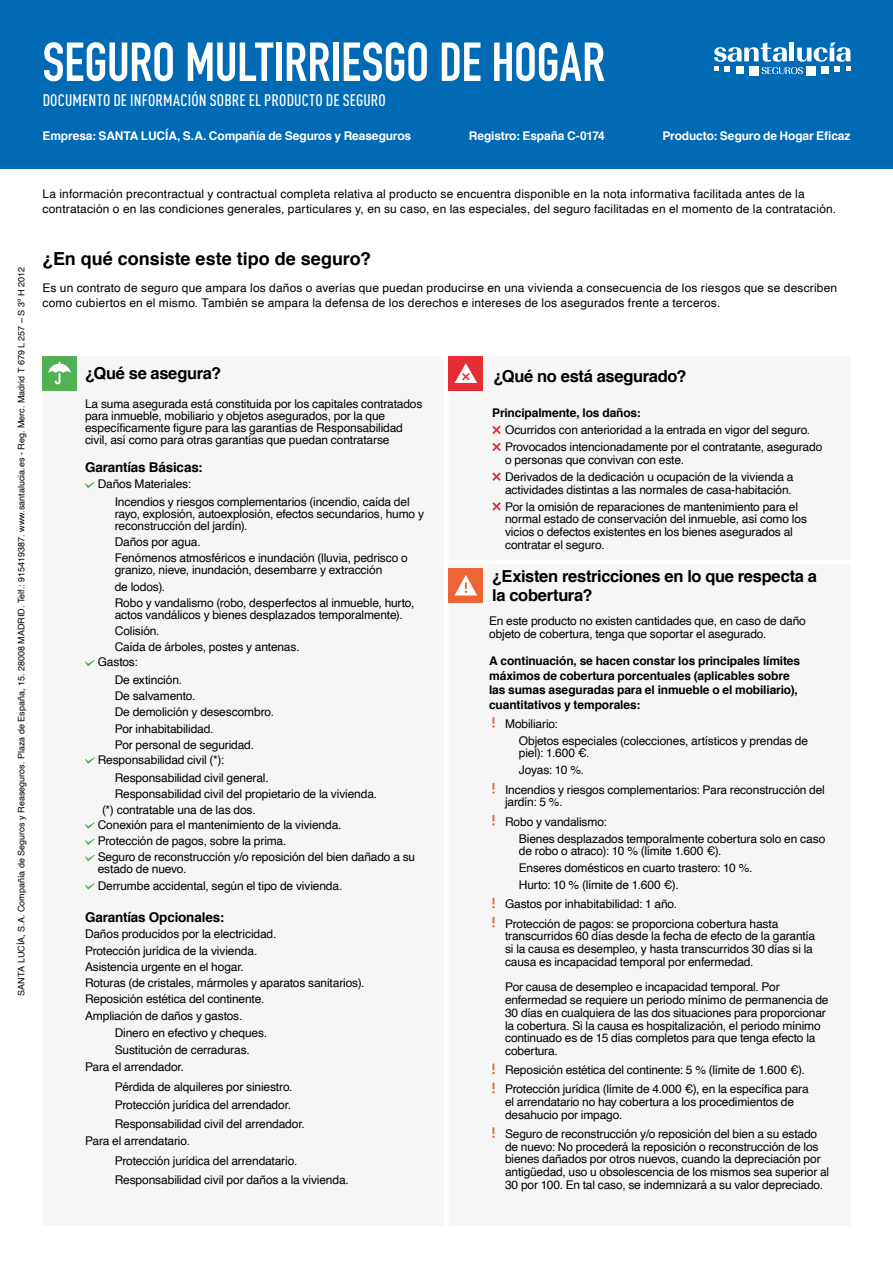
<style>
.page{position:relative;width:893px;height:1263px;background:#fff}
.page>*{position:absolute;margin:0;border:0;box-sizing:border-box;transform-origin:0 0}
.t1{font:700 54px "DIN Condensed";letter-spacing:-.01em;color:#fff}
.t2{font:700 18px "Helvetica";color:#000}
.t3{font:700 16.5px/19.8px "Helvetica";letter-spacing:-.02em;color:#000}
.t4{font:500 condensed 16.5px "DIN Pro";letter-spacing:.01em;color:#fff}
.t5{font:700 13.5px "Helvetica";letter-spacing:-.015em;color:#000}
.t6{font:12px/16.2px "Helvetica";letter-spacing:-.01em;color:#000}
.t7{font:12px/14.4px "Helvetica";letter-spacing:.01em;color:#000}
.t8{font:700 12px/14.4px "Helvetica";letter-spacing:-.01em;color:#000}
.t9{font:700 12px "Helvetica";letter-spacing:-.01em;color:#fff}
.t10{font:9px "Helvetica";color:#000}
</style>
<div class="page">
<div style="left:0;top:0;width:893px;height:168px;background:#006ab4"></div>
<svg style="left:85px;top:482px;width:10px;height:6px"></svg>
<svg style="left:85px;top:660px;width:10px;height:6px"></svg>
<svg style="left:85px;top:757px;width:10px;height:7px"></svg>
<svg style="left:85px;top:822px;width:10px;height:7px"></svg>
<svg style="left:85px;top:839px;width:10px;height:6px"></svg>
<svg style="left:85px;top:855px;width:10px;height:6px"></svg>
<svg style="left:85px;top:883px;width:10px;height:6px"></svg>
<div style="left:43px;top:356px;width:34px;height:34px;background:#52b155"></div>
<svg style="left:48px;top:362px;width:23px;height:22px"></svg>
<svg style="left:492px;top:426px;width:9px;height:8px"></svg>
<svg style="left:492px;top:443px;width:9px;height:8px"></svg>
<svg style="left:492px;top:472px;width:9px;height:9px"></svg>
<svg style="left:492px;top:502px;width:9px;height:9px"></svg>
<svg style="left:492px;top:717px;width:3px;height:11px"></svg>
<svg style="left:492px;top:783px;width:3px;height:11px"></svg>
<svg style="left:492px;top:815px;width:3px;height:10px"></svg>
<svg style="left:492px;top:898px;width:3px;height:10px"></svg>
<svg style="left:492px;top:917px;width:3px;height:10px"></svg>
<svg style="left:492px;top:1063px;width:3px;height:11px"></svg>
<svg style="left:492px;top:1083px;width:3px;height:10px"></svg>
<svg style="left:492px;top:1127px;width:3px;height:11px"></svg>
<div style="left:449px;top:568px;width:34px;height:34px;background:#ec6537"></div>
<svg style="left:455px;top:575px;width:22px;height:20px"></svg>
<div style="left:449px;top:356px;width:34px;height:34px;background:#e62d35"></div>
<svg style="left:455px;top:363px;width:22px;height:20px"></svg>
<div style="left:749px;top:66px;width:10px;height:9px;background:#fff"></div>
<div style="left:806px;top:66px;width:9px;height:9px;background:#fff"></div>
<svg style="left:714px;top:43px;width:136px;height:31px"></svg>
<h1 class="t1" style="left:43px;top:26px;width:564px">SEGURO MULTIRRIESGO DE HOGAR</h1>
<h3 class="t4" style="left:43px;top:88px;width:345px">DOCUMENTO DE INFORMACIÓN SOBRE EL PRODUCTO DE SEGURO</h3>
<p class="t9" style="left:43px;top:126px;width:370px">Empresa: SANTA LUCÍA, S.A. Compañía de Seguros y Reaseguros</p>
<p class="t9" style="left:469px;top:126px;width:138px">Registro: España C-0174</p>
<p class="t9" style="left:662px;top:126px;width:190px">Producto: Seguro de Hogar Eficaz</p>
<p class="t10" style="left:15px;top:995px;width:730px;rotate:-90deg">SANTA LUCÍA, S.A. Compañía de Seguros y Reaseguros. Plaza de España, 15. 28008 MADRID. Telf.: 915419387. www.santalucia.es - Reg. Merc. Madrid T 679 L 257 – S 3º H 2012</p>
<p class="t7" style="left:43px;top:187px;width:795px">La información precontractual y contractual completa relativa al producto se encuentra disponible en la nota informativa facilitada antes de la contratación o en las condiciones generales, particulares y, en su caso, en las especiales, del seguro facilitadas en el momento de la contratación.</p>
<h2 class="t2" style="left:43px;top:245px;width:330px">¿En qué consiste este tipo de seguro?</h2>
<p class="t7" style="left:43px;top:281px;width:796px">Es un contrato de seguro que ampara los daños o averías que puedan producirse en una vivienda a consecuencia de los riesgos que se describen como cubiertos en el mismo. También se ampara la defensa de los derechos e intereses de los asegurados frente a terceros.</p>
<h3 class="t3" style="left:85px;top:364px;width:138px">¿Qué se asegura?</h3>
<p class="t6" style="left:85px;top:398px;width:339px;line-height:12px">La suma asegurada está constituida por los capitales contratados para inmueble, mobiliario y objetos asegurados, por la que específicamente figure para las garantías de Responsabilidad civil, así como para otras garantías que puedan contratarse</p>
<p class="t5" style="left:85px;top:456px;width:119px">Garantías Básicas:</p>
<p class="t6" style="left:115px;top:475px;width:296px;line-height:17.7px;text-indent:-17px">Daños Materiales:<br>Incendios y riesgos complementarios (incendio, caída del</p>
<p class="t6" style="left:115px;top:508px;width:311px;line-height:12px">rayo, explosión, autoexplosión, efectos secundarios, humo y reconstrucción del jardín).</p>
<p class="t6" style="left:115px;top:534px;width:295px">Daños por agua.<br>Fenómenos atmosféricos e inundación (lluvia, pedrisco o</p>
<p class="t6" style="left:115px;top:562px;width:301px">granizo, nieve, inundación, desembarre y extracción<br>de lodos).<br>Robo y vandalismo (robo, desperfectos al inmueble, hurto,</p>
<p class="t6" style="left:115px;top:607px;width:289px">actos vandálicos y bienes desplazados temporalmente).<br>Colisión.<br>Caída de árboles, postes y antenas.</p>
<p class="t6" style="left:115px;top:653px;width:69px;line-height:17.7px;text-indent:-17px">Gastos:<br>De extinción.</p>
<p class="t6" style="left:115px;top:688px;width:161px">De salvamento.<br>De demolición y desescombro.<br>Por inhabitabilidad.<br>Por personal de seguridad.</p>
<p class="t6" style="left:115px;top:751px;width:155px;line-height:17.7px;text-indent:-17px">Responsabilidad civil (*):<br>Responsabilidad civil general.</p>
<p class="t6" style="left:102px;top:786px;width:277px;text-indent:13px">Responsabilidad civil del propietario de la vivienda. (*) contratable una de las dos.</p>
<p class="t6" style="left:98px;top:817px;width:319px">Conexión para el mantenimiento de la vivienda.<br>Protección de pagos, sobre la prima.<br>Seguro de reconstrucción y/o reposición del bien dañado a su</p>
<p class="t6" style="left:98px;top:861px;width:246px">estado de nuevo.<br>Derrumbe accidental, según el tipo de vivienda.</p>
<p class="t5" style="left:85px;top:906px;width:141px">Garantías Opcionales:</p>
<p class="t6" style="left:85px;top:926px;width:281px">Daños producidos por la electricidad.<br>Protección jurídica de la vivienda.<br>Asistencia urgente en el hogar.<br>Roturas (de cristales, mármoles y aparatos sanitarios).<br>Reposición estética del continente.<br>Ampliación de daños y gastos.</p>
<p class="t6" style="left:115px;top:1025px;width:154px">Dinero en efectivo y cheques.</p>
<p class="t6" style="left:115px;top:1041px;width:137px">Sustitución de cerraduras.</p>
<p class="t6" style="left:85px;top:1059px;width:100px">Para el arrendador.</p>
<p class="t6" style="left:115px;top:1078px;width:192px;line-height:18.6px">Pérdida de alquileres por siniestro.<br>Protección jurídica del arrendador.<br>Responsabilidad civil del arrendador.</p>
<p class="t6" style="left:115px;top:1131px;width:184px;line-height:20.1px;text-indent:-30px">Para el arrendatario.<br>Protección jurídica del arrendatario.</p>
<p class="t6" style="left:115px;top:1172px;width:236px">Responsabilidad civil por daños a la vivienda.</p>
<h3 class="t3" style="left:493px;top:366px;width:195px">¿Qué no está asegurado?</h3>
<p class="t8" style="left:492px;top:406px;width:150px">Principalmente, los daños:</p>
<p class="t6" style="left:505px;top:422px;width:319px;line-height:17px">Ocurridos con anterioridad a la entrada en vigor del seguro.<br>Provocados intencionadamente por el contratante, asegurado</p>
<p class="t6" style="left:505px;top:452px;width:290px;line-height:17px">o personas que convivan con este.<br>Derivados de la dedicación u ocupación de la vivienda a</p>
<p class="t6" style="left:505px;top:481px;width:295px;line-height:17px">actividades distintas a las normales de casa-habitación.<br>Por la omisión de reparaciones de mantenimiento para el</p>
<p class="t6" style="left:505px;top:513px;width:303px;line-height:12.8px">normal estado de conservación del inmueble, así como los vicios o defectos existentes en los bienes asegurados al contratar el seguro.</p>
<h3 class="t3" style="left:492px;top:566px;width:326px">¿Existen restricciones en lo que respecta a la cobertura?</h3>
<p class="t6" style="left:489px;top:615px;width:318px;line-height:12.8px">En este producto no existen cantidades que, en caso de daño objeto de cobertura, tenga que soportar el asegurado.</p>
<p class="t8" style="left:489px;top:654px;width:313px">A continuación, se hacen constar los principales límites máximos de cobertura porcentuales (aplicables sobre las sumas aseguradas para el inmueble o el mobiliario), cuantitativos y temporales:</p>
<p class="t6" style="left:519px;top:715px;width:291px;line-height:17px;text-indent:-14px">Mobiliario:<br>Objetos especiales (colecciones, artísticos y prendas de</p>
<p class="t6" style="left:519px;top:745px;width:72px;line-height:17px">piel): 1.600 €.<br>Joyas: 10 %.</p>
<p class="t6" style="left:505px;top:783px;width:321px;line-height:12.8px">Incendios y riesgos complementarios: Para reconstrucción del jardín: 5 %.</p>
<p class="t6" style="left:519px;top:813px;width:308px;line-height:17px;text-indent:-14px">Robo y vandalismo:<br>Bienes desplazados temporalmente cobertura solo en caso</p>
<p class="t6" style="left:519px;top:843px;width:235px;line-height:17px">de robo o atraco): 10 % (límite 1.600 €).<br>Enseres domésticos en cuarto trastero: 10 %.<br>Hurto: 10 % (límite de 1.600 €).</p>
<p class="t6" style="left:505px;top:895px;width:275px;line-height:19.2px">Gastos por inhabitabilidad: 1 año.<br>Protección de pagos: se proporciona cobertura hasta</p>
<p class="t6" style="left:505px;top:930px;width:312px;line-height:12.8px">transcurridos 60 días desde la fecha de efecto de la garantía si la causa es desempleo, y hasta transcurridos 30 días si la causa es incapacidad temporal por enfermedad.</p>
<p class="t6" style="left:505px;top:981px;width:325px;line-height:12.8px">Por causa de desempleo e incapacidad temporal. Por enfermedad se requiere un periodo mínimo de permanencia de 30 días en cualquiera de las dos situaciones para proporcionar la cobertura. Si la causa es hospitalización, el periodo mínimo continuado es de 15 días completos para que tenga efecto la cobertura.</p>
<p class="t6" style="left:505px;top:1061px;width:305px;line-height:19.2px">Reposición estética del continente: 5 % (límite de 1.600 €).<br>Protección jurídica (límite de 4.000 €), en la específica para</p>
<p class="t6" style="left:505px;top:1096px;width:291px;line-height:12.8px">el arrendatario no hay cobertura a los procedimientos de desahucio por impago.</p>
<p class="t6" style="left:505px;top:1128px;width:326px;line-height:12.8px">Seguro de reconstrucción y/o reposición del bien a su estado de nuevo: No procederá la reposición o reconstrucción de los bienes dañados por otros nuevos, cuando la depreciación por antigüedad, uso u obsolescencia de los mismos sea superior al 30 por 100. En tal caso, se indemnizará a su valor depreciado.</p>
</div>
